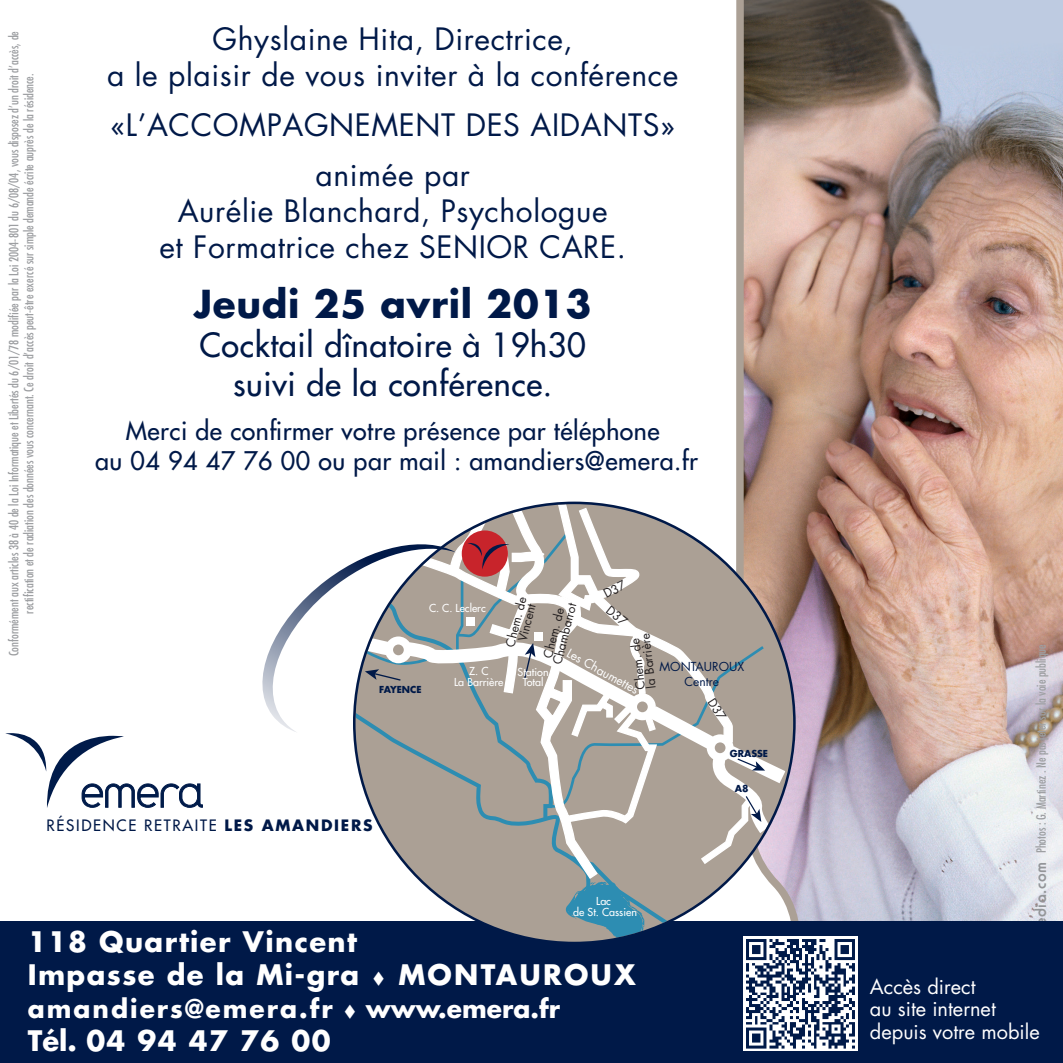
<style>
.page{position:relative;width:1063px;height:1063px;background:#fff}
.page>*{position:absolute;margin:0;border:0;box-sizing:border-box;transform-origin:0 0}
.t1{font:700 37.5px "Futura";letter-spacing:.02em;color:#001948}
.t2{font:32.5px "Futura";letter-spacing:.02em;color:#001948}
.t3{font:30px/36px "Futura";letter-spacing:.02em;color:#001948;text-align:center}
.t4{font:700 27.5px/33px "Futura";letter-spacing:.05em;color:#fff}
.t5{font:25px/30px "Futura";letter-spacing:.02em;color:#001948;text-align:center}
.t6{font:700 25px "Futura";letter-spacing:.08em;color:#fff}
.t7{font:20px/22.5px "Futura";color:#fff}
.t8{font:500 17.5px "Horatio D";letter-spacing:.04em;color:#939598}
.t9{font:15.25px "Futura";letter-spacing:.11em;color:#001948}
.t10{font:condensed 12.5px/15px "Futura";color:#9d9fa2;text-align:center}
.t11{font:12px/10.8px "Futura";color:#231f20;text-align:center}
.t12{font:12px/14.5px "Futura";color:#001948;text-align:center}
.t13{font:12px "Futura";color:#fff}
.t14{font:10.75px/10.8px "Futura";color:#fff;text-align:center}
.t15{font:700 9.5px "Futura";color:#001948}
.s1{font-weight:700}
</style>
<div class="page">
<img style="left:736px;top:0;width:327px;height:921px">
<svg style="left:5px;top:733px;width:198px;height:75px"></svg>
<div style="left:0;top:921px;width:1063px;height:142px;background:#001948"></div>
<img style="left:744px;top:936px;width:114px;height:115px">
<svg style="left:382px;top:532px;width:382px;height:406px;fill:#aba095"></svg>
<svg style="left:410px;top:504px;width:324px;height:125px"></svg>
<svg style="left:356px;top:629px;width:429px;height:204px;fill:#aba095"></svg>
<div style="left:466px;top:617px;width:9px;height:8px;background:#fff"></div>
<div style="left:534px;top:632px;width:9px;height:9px;background:#fff"></div>
<svg style="left:523px;top:643px;width:135px;height:297px"></svg>
<svg style="left:736px;top:757px;width:29px;height:14px"></svg>
<svg style="left:700px;top:795px;width:61px;height:70px"></svg>
<div style="left:462px;top:530px;width:46px;height:47px;background:#c8242b;border-radius:50%"></div>
<svg style="left:468px;top:543px;width:41px;height:26px"></svg>
<svg style="left:262px;top:535px;width:194px;height:198px"></svg>
<svg style="left:603px;top:580px;width:24px;height:18px"></svg>
<svg style="left:606px;top:606px;width:23px;height:21px"></svg>
<svg style="left:708px;top:698px;width:19px;height:23px"></svg>
<p class="t10" style="left:6px;top:656px;width:627px;rotate:-90deg">Conformément aux articles 38 à 40 de la Loi Informatique et Libertés du 6/01/78 modifiée par la Loi 2004-801 du 6/08/04, vous disposez d’un droit d’accès, de rectification et de radiation des données vous concernant. Ce droit d’accès peut-être exercé sur simple demande écrite auprès de la résidence.</p>
<p class="t3" style="left:213px;top:21px;width:362px">Ghyslaine Hita, Directrice,</p>
<p class="t3" style="left:107px;top:57px;width:573px">a le plaisir de vous inviter à la conférence</p>
<p class="t3" style="left:110px;top:107px;width:566px">«L’ACCOMPAGNEMENT DES AIDANTS»</p>
<p class="t3" style="left:315px;top:157px;width:156px">animée par</p>
<p class="t3" style="left:159px;top:193px;width:468px">Aurélie Blanchard, Psychologue<br>et Formatrice chez SENIOR CARE.</p>
<p class="t1" style="left:194px;top:277px;width:399px">Jeudi 25 avril 2013</p>
<p class="t2" style="left:199px;top:323px;width:388px">Cocktail dînatoire à 19h30</p>
<p class="t2" style="left:233px;top:362px;width:321px">suivi de la conférence.</p>
<p class="t5" style="left:95px;top:415px;width:605px">Merci de confirmer votre présence par téléphone<br>au 04 94 47 76 00 ou par mail : amandiers@emera.fr</p>
<p class="t15" style="left:379px;top:683px;width:44px">FAYENCE</p>
<p class="t11" style="left:504px;top:645px;width:53px;rotate:-76deg">Chem. de<br>Vincent</p>
<p class="t11" style="left:541px;top:660px;width:64px;rotate:-76deg">Chem. de<br>Chambarrot</p>
<p class="t14" style="left:429px;top:603px;width:58px">C. C. Leclerc</p>
<p class="t11" style="left:635px;top:690px;width:57px;text-align:left;rotate:-97deg">Chem. de la Barrière</p>
<p class="t13" style="left:572px;top:645px;width:81px;rotate:29deg">Les Chaumettes</p>
<p class="t12" style="left:660px;top:660px;width:86px">MONTAUROUX<br>Centre</p>
<p class="t14" style="left:454px;top:666px;width:51px">Z. C<br>La Barrière</p>
<p class="t14" style="left:518px;top:666px;width:32px">Station<br>Total</p>
<p class="t9" style="left:47px;top:815px;width:328px">RÉSIDENCE RETRAITE <span class="s1">LES AMANDIERS</span></p>
<p class="t15" style="left:730px;top:747px;width:40px">GRASSE</p>
<p class="t15" style="left:735px;top:782px;width:15px">A8</p>
<p class="t14" style="left:573px;top:896px;width:65px">Lac<br>de St. Cassien</p>
<p class="t4" style="left:28px;top:925px;width:610px">118 Quartier Vincent<br>Impasse de la Mi-gra ▼ MONTAUROUX</p>
<p class="t6" style="left:28px;top:991px;width:534px">amandiers@emera.fr ▼ www.emera.fr</p>
<p class="t4" style="left:28px;top:1024px;width:304px">Tél. 04 94 47 76 00</p>
<p class="t10" style="left:1033px;top:853px;width:210px;rotate:-90deg">Photos : G. Martinez . Ne pas jeter sur la voie publique</p>
<p class="t8" style="left:1030px;top:964px;width:103px;rotate:-90deg">123-media.com</p>
<p class="t7" style="left:870px;top:975px;width:171px">Accès direct<br>au site internet depuis votre mobile</p>
</div>
